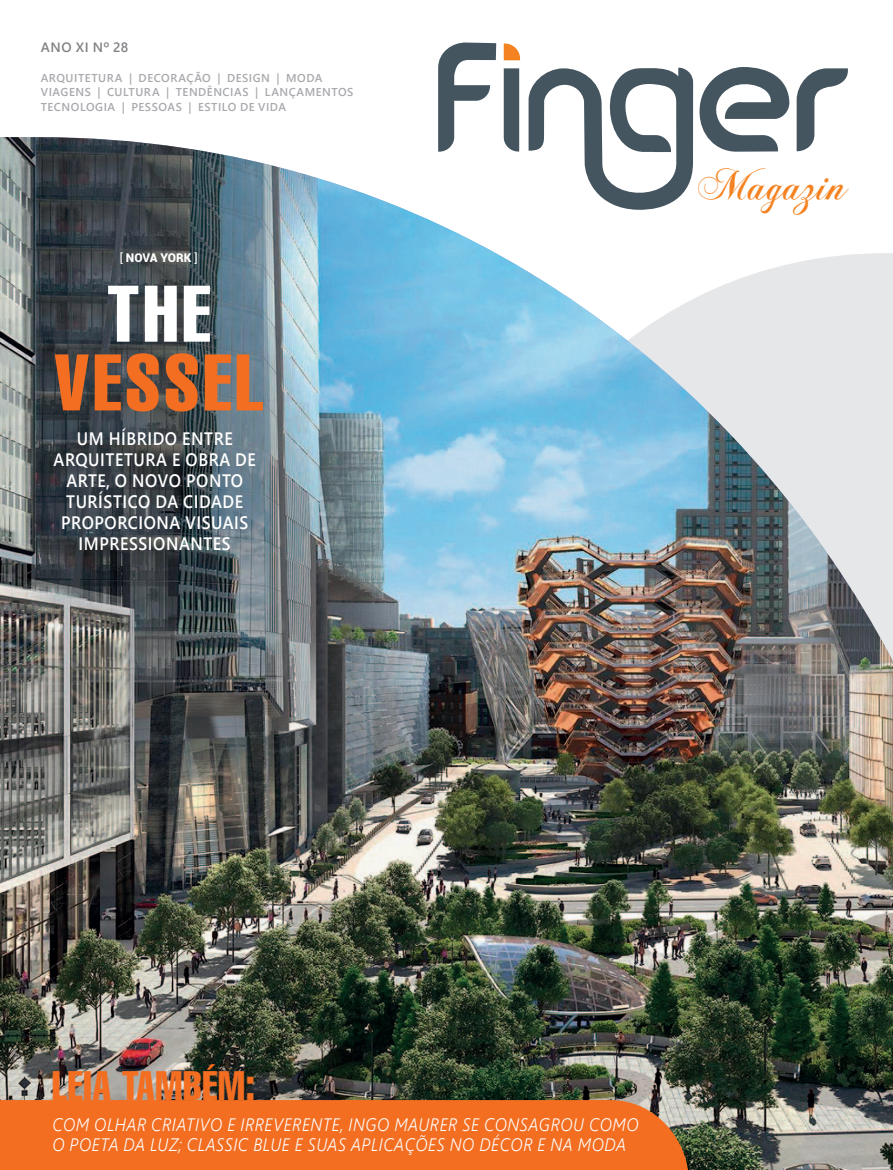
<style>
.page{position:relative;width:893px;height:1170px;background:#fff}
.page>*{position:absolute;margin:0;border:0;box-sizing:border-box;transform-origin:0 0}
.t1{font:extra-condensed 78.6px "Helvetica";letter-spacing:.05em;color:#f36e21}
.t2{font:extra-condensed 78.6px "Helvetica";color:#fff}
.t3{font:45.9px "Chopin Script";color:#f58220}
.t4{font:extra-condensed 40.2px "Helvetica";letter-spacing:.02em;color:#f36e21}
.t5{font:italic 18px/19.5px "Webly Sleek UI Semilight";letter-spacing:.035em;color:#fff;scale:.9 1}
.t6{font:18px/21px "Webly Sleek UI Semibold";letter-spacing:.035em;color:#fff;scale:.9 1}
.t7{font:13.5px "Webly Sleek UI Semibold";letter-spacing:.04em;color:#808285}
.t8{font:900 12px "Roboto";letter-spacing:-.005em;color:#fff}
.t9{font:11.4px/14.7px "Webly Sleek UI Semibold";letter-spacing:.05em;color:#a8a9ad}
.s1{font-weight:400}
</style>
<div class="page">
<img style="left:0;top:137px;width:893px;height:1032px">
<svg style="left:529px;top:67px;width:164px;height:143px"></svg>
<svg style="left:699px;top:67px;width:91px;height:85px"></svg>
<svg style="left:797px;top:68px;width:51px;height:83px"></svg>
<svg style="left:438px;top:42px;width:82px;height:110px"></svg>
<div style="left:0;top:1099px;width:689px;height:70px;background:#f36e21"></div>
<p class="t7" style="left:41px;top:37px;width:89px">ANO XI Nº 28</p>
<p class="t9" style="left:41px;top:70px;width:314px">ARQUITETURA | DECO RAÇÃO | DESI GN | MODA<br>VIAGEN S | CULTURA | TENDÊNCIAS | LANÇAM ENTOS<br>TECNO LOGIA | PESSOAS | ESTI LO DE VIDA</p>
<p class="t8" style="left:120px;top:249px;width:80px"><span class="s1">[</span> NOVA YORK <span class="s1">]</span></p>
<h1 class="t2" style="left:107px;top:264px;width:105px">THE</h1>
<h1 class="t1" style="left:54px;top:332px;width:211px">VESSEL</h1>
<p class="t6" style="left:77px;top:427px;width:90px">UM HÍBRIDO</p>
<p class="t6" style="left:182px;top:427px;width:58px">ENTRE</p>
<p class="t6" style="left:54px;top:448px;width:226px">ARQUITETURA E OBRA DE</p>
<p class="t6" style="left:66px;top:469px;width:88px">ARTE, O NOVO</p>
<p class="t6" style="left:186px;top:469px;width:14px">PON</p>
<p class="t6" style="left:61px;top:469px;width:204px;text-indent:161px">TO<br>TURÍSTI CO DA CIDADE<br>PROPO</p>
<p class="t6" style="left:79px;top:511px;width:190px;text-indent:39px">RCIONA VI SUAI S<br>IMPRESSIONANTES</p>
<h2 class="t3" style="left:699px;top:156px;width:151px">Magazin</h2>
<h3 class="t4" style="left:52px;top:1060px;width:205px">LEIA TAMBÉM:</h3>
<p class="t5" style="left:52px;top:1114px;width:653px">COM OLHAR CRIATIVO E IRREVERENTE, INGO MAURER SE CONSAGROU COMO<br>O POETA DA LUZ; CLASSIC BLUE E SUAS APLICAÇÕES NO DÉCOR E NA MODA</p>
</div>
